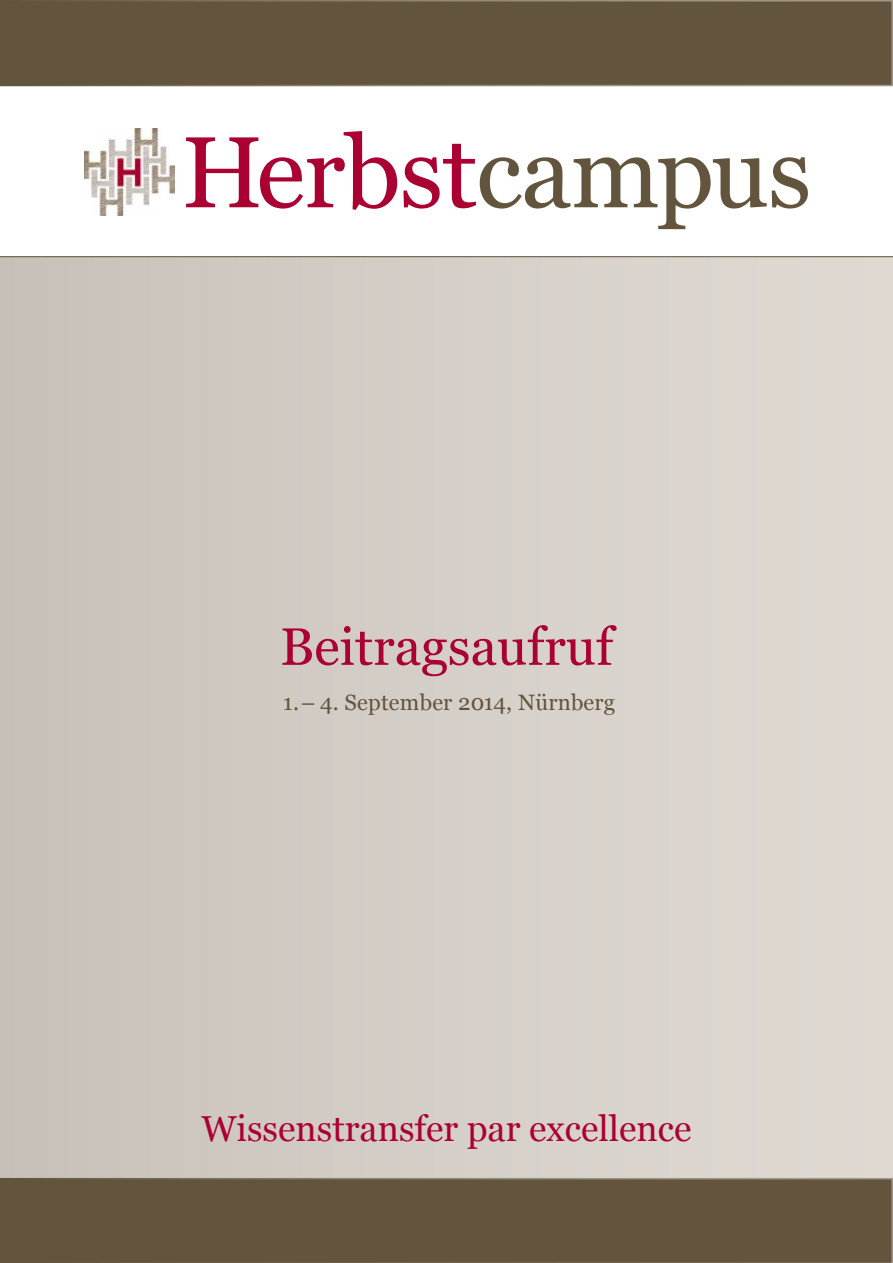
<style>
.page{position:relative;width:893px;height:1263px;background:#fff}
.page>*{position:absolute;margin:0;border:0;box-sizing:border-box;transform-origin:0 0}
.t1{font:100.8px "Georgia";letter-spacing:-.01em;color:#ab0132}
.t2{font:52.5px "Georgia";color:#ab0132}
.t3{font:36px "Georgia";color:#ab0132}
.t4{font:22.2px "Georgia";letter-spacing:.01em;color:#63543e}
.s1{color:#63543e}
</style>
<div class="page">
<div style="left:1px;top:1px;width:891px;height:84px;background:#63543e"></div>
<div style="left:0;top:257px;width:893px;height:921px;background:linear-gradient(to right,#c8c1ba,#e0dbd4)"></div>
<hr style="left:0;top:256px;width:893px;height:1px;background:#63543e">
<div style="left:0;top:1178px;width:893px;height:85px;background:#63543e"></div>
<img style="left:85px;top:129px;width:90px;height:86px">
<h1 class="t1" style="left:181px;top:99px;width:632px">Herbst<span class="s1">campus</span></h1>
<h2 class="t2" style="left:280px;top:608px;width:335px">Beitragsaufruf</h2>
<p class="t4" style="left:283px;top:686px;width:333px">1. – 4. September 2014, Nürnberg</p>
<p class="t3" style="left:201px;top:1103px;width:492px">Wissenstransfer par excellence</p>
</div>
